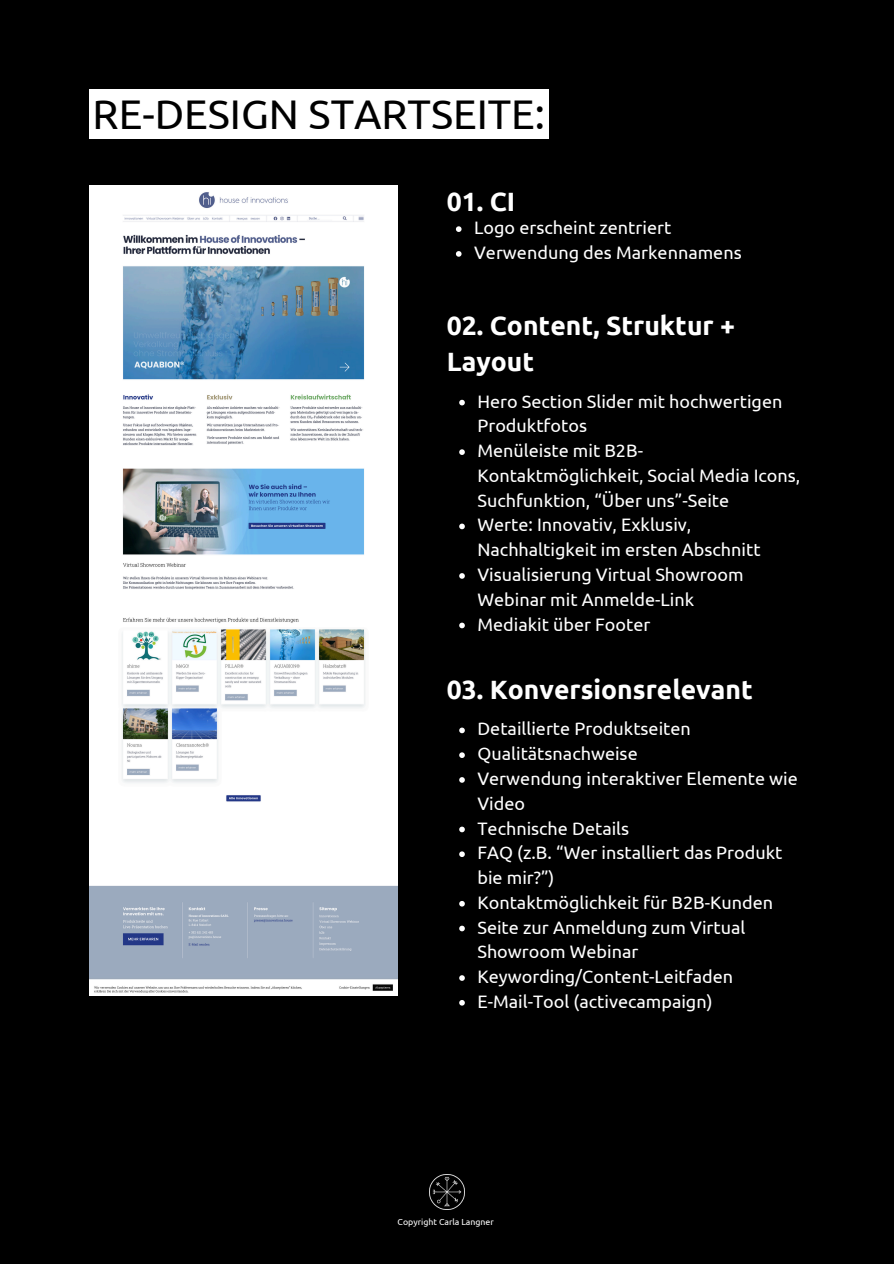
<style>
.page{position:relative;width:894px;height:1264px;background:#fff}
.page>*{position:absolute;margin:0;border:0;box-sizing:border-box;transform-origin:0 0}
.t1{font:41.4px "Ubuntu";color:#000}
.t2{font:700 26.4px/36.5px "Ubuntu";color:#fff}
.t3{font:18px/24.8px "Ubuntu";color:#fff}
.t4{font:8.7px "Ubuntu";color:#fff}
</style>
<div class="page">
<div style="left:0;top:0;width:893px;height:1263px;background:#000"></div>
<img style="left:429px;top:1174px;width:35px;height:35px">
<div style="left:89px;top:89px;width:459px;height:49px;background:#fff"></div>
<svg style="left:459px;top:400px;width:5px;height:5px"></svg>
<svg style="left:459px;top:449px;width:5px;height:6px"></svg>
<svg style="left:459px;top:523px;width:5px;height:6px"></svg>
<svg style="left:459px;top:573px;width:5px;height:5px"></svg>
<svg style="left:459px;top:622px;width:5px;height:6px"></svg>
<svg style="left:459px;top:727px;width:5px;height:6px"></svg>
<svg style="left:459px;top:752px;width:5px;height:6px"></svg>
<svg style="left:459px;top:777px;width:5px;height:5px"></svg>
<svg style="left:459px;top:826px;width:5px;height:6px"></svg>
<svg style="left:459px;top:851px;width:5px;height:6px"></svg>
<svg style="left:459px;top:901px;width:5px;height:5px"></svg>
<svg style="left:459px;top:925px;width:5px;height:6px"></svg>
<svg style="left:459px;top:975px;width:5px;height:5px"></svg>
<svg style="left:459px;top:1000px;width:5px;height:5px"></svg>
<svg style="left:456px;top:226px;width:5px;height:6px"></svg>
<svg style="left:456px;top:251px;width:5px;height:6px"></svg>
<img style="left:89px;top:186px;width:309px;height:809px">
<h1 class="t1" style="left:93px;top:90px;width:454px">RE-DESIGN STARTSEITE:</h1>
<p class="t2" style="left:446px;top:183px;width:70px">01. CI</p>
<p class="t3" style="left:474px;top:215px;width:199px">Logo erscheint zentriert</p>
<p class="t3" style="left:474px;top:240px;width:269px">Verwendung des Markennamens</p>
<p class="t2" style="left:446px;top:307px;width:290px">02. Content, Struktur +<br>Layout</p>
<p class="t3" style="left:477px;top:388px;width:306px">Hero Section Slider mit hochwertigen<br>Produktfotos</p>
<h2 class="t3" style="left:477px;top:438px;width:324px">Menüleiste mit B2B-<br>Kontaktmöglichkeit, Social Media Icons,<br>Suchfunktion, “Über uns”-Seite</h2>
<p class="t3" style="left:477px;top:512px;width:284px">Werte: Innovativ, Exklusiv,<br>Nachhaltigkeit im ersten Abschnitt</p>
<p class="t3" style="left:477px;top:562px;width:267px">Visualisierung Virtual Showroom<br>Webinar mit Anmelde-Link</p>
<h3 class="t3" style="left:477px;top:611px;width:174px">Mediakit über Footer</h3>
<p class="t2" style="left:446px;top:671px;width:307px">03. Konversionsrelevant</p>
<p class="t3" style="left:477px;top:716px;width:215px">Detaillierte Produktseiten</p>
<p class="t3" style="left:477px;top:741px;width:162px">Qualitätsnachweise</p>
<p class="t3" style="left:477px;top:766px;width:322px">Verwendung interaktiver Elemente wie<br>Video</p>
<p class="t3" style="left:477px;top:815px;width:153px">Technische Details</p>
<p class="t3" style="left:477px;top:840px;width:306px">FAQ (z.B. “Wer installiert das Produkt bie mir?”)</p>
<h3 class="t3" style="left:477px;top:889px;width:297px">Kontaktmöglichkeit für B2B-Kunden</h3>
<p class="t3" style="left:477px;top:914px;width:269px">Seite zur Anmeldung zum Virtual<br>Showroom Webinar</p>
<p class="t3" style="left:477px;top:964px;width:257px">Keywording/Content-Leitfaden</p>
<p class="t3" style="left:477px;top:988px;width:236px">E-Mail-Tool (activecampaign)</p>
<p class="t4" style="left:397px;top:1216px;width:98px">Copyright Carla Langner</p>
</div>
